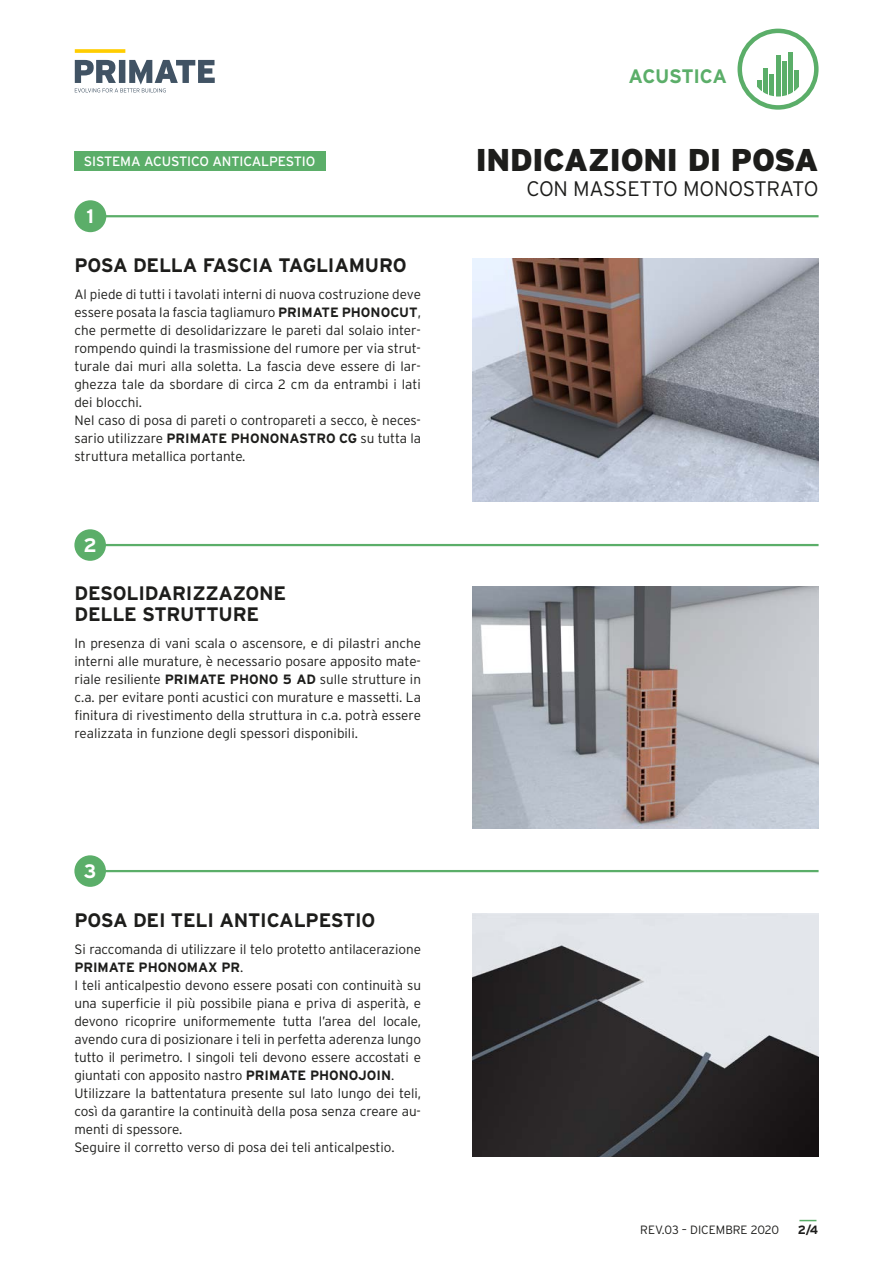
<style>
.page{position:relative;width:893px;height:1263px;background:#fff}
.page>*{position:absolute;margin:0;border:0;box-sizing:border-box;transform-origin:0 0}
.t1{font:900 31.5px "Interstate";letter-spacing:-.01em;color:#1d1d1b}
.t2{font:300 21px "Interstate";letter-spacing:-.015em;color:#1d1d1b}
.t3{font:700 19.5px/21.5px "Interstate";letter-spacing:-.01em;color:#1d1d1b}
.t4{font:700 19.5px "Interstate";letter-spacing:-.02em;color:#5bae69}
.t5{font:700 19.5px "Interstate";color:#fff}
.t6{font:300 13.5px/18px "Interstate";letter-spacing:-.005em;color:#1d1d1b}
.t7{font:13.5px "Interstate";letter-spacing:-.01em;color:#fff}
.t8{font:300 12px "Interstate";color:#1d1d1b}
.t9{font:700 12px "Interstate";color:#1d1d1b}
.s1{font-weight:700}
</style>
<div class="page">
<svg style="left:75px;top:49px;width:50px;height:4px"></svg>
<svg style="left:75px;top:60px;width:140px;height:32px"></svg>
<div style="left:737px;top:29px;width:82px;height:81px;border:4px solid #5bae69;border-radius:50%"></div>
<svg style="left:757px;top:80px;width:5px;height:11px"></svg>
<div style="left:763px;top:69px;width:5px;height:28px;background:#5bae69"></div>
<hr style="left:770px;top:74px;width:4px;height:23px;background:#5bae69">
<hr style="left:776px;top:55px;width:4px;height:42px;background:#5bae69">
<hr style="left:782px;top:61px;width:4px;height:36px;background:#5bae69">
<div style="left:788px;top:53px;width:5px;height:44px;background:#5bae69"></div>
<svg style="left:794px;top:70px;width:5px;height:22px"></svg>
<img style="left:472px;top:586px;width:347px;height:242px">
<img style="left:472px;top:914px;width:347px;height:243px">
<img style="left:472px;top:259px;width:347px;height:242px">
<hr style="left:82px;top:215px;width:737px;height:2px;background:#5bae69">
<div style="left:74px;top:200px;width:32px;height:32px;background:#5bae69;border-radius:50%"></div>
<hr style="left:82px;top:544px;width:737px;height:2px;background:#5bae69">
<div style="left:74px;top:529px;width:32px;height:32px;background:#5bae69;border-radius:50%"></div>
<hr style="left:82px;top:870px;width:737px;height:2px;background:#5bae69">
<div style="left:74px;top:855px;width:32px;height:32px;background:#5bae69;border-radius:50%"></div>
<div style="left:74px;top:151px;width:252px;height:20px;background:#5bae69"></div>
<svg style="left:799px;top:1220px;width:17px;height:1px"></svg>
<h3 class="t4" style="left:628px;top:65px;width:100px">ACUSTICA</h3>
<p class="t7" style="left:84px;top:154px;width:233px">SISTEMA ACUSTICO ANTICALPESTIO</p>
<h1 class="t1" style="left:476px;top:142px;width:344px">INDICAZIONI DI POSA</h1>
<h2 class="t2" style="left:526px;top:177px;width:294px">CON MASSETTO MONOSTRATO</h2>
<h3 class="t5" style="left:87px;top:205px;width:9px">1</h3>
<h3 class="t3" style="left:74px;top:255px;width:334px">POSA DELLA FASCIA TAGLIAMURO</h3>
<p class="t6" style="left:74px;top:285px;width:348px">Al piede di tutti i tavolati interni di nuova costruzione deve essere posata la fascia tagliamuro <span class="s1">PRIMATE PHONOCUT</span>, che permette di desolidarizzare le pareti dal solaio inter&shy;rompendo quindi la trasmissione del rumore per via strut&shy;turale dai muri alla soletta. La fascia deve essere di lar&shy;ghezza tale da sbordare di circa 2 cm da entrambi i lati dei blocchi.<br>Nel caso di posa di pareti o contropareti a secco, è neces&shy;sario utilizzare <span class="s1">PRIMATE PHONONASTRO CG</span> su tutta la struttura metallica portante.</p>
<h3 class="t5" style="left:84px;top:534px;width:15px">2</h3>
<h3 class="t3" style="left:74px;top:582px;width:213px">DESOLIDARIZZAZONE<br>DELLE STRUTTURE</h3>
<p class="t6" style="left:74px;top:634px;width:348px;text-align:justify">In presenza di vani scala o ascensore, e di pilastri anche interni alle murature, è necessario posare apposito mate&shy;riale resiliente <span class="s1">PRIMATE PHONO 5 AD</span> sulle strutture in c.a. per evitare ponti acustici con murature e massetti. La finitura di rivestimento della struttura in c.a. potrà essere realizzata in funzione degli spessori disponibili.</p>
<h3 class="t5" style="left:84px;top:860px;width:14px">3</h3>
<h3 class="t3" style="left:74px;top:909px;width:303px">POSA DEI TELI ANTICALPESTIO</h3>
<p class="t6" style="left:74px;top:940px;width:348px">Si raccomanda di utilizzare il telo protetto antilacerazione <span class="s1">PRIMATE PHONOMAX PR</span>.<br>I teli anticalpestio devono essere posati con continuità su una superficie il più possibile piana e priva di asperità, e devono ricoprire uniformemente tutta l’area del locale, avendo cura di posizionare i teli in perfetta aderenza lungo tutto il perimetro. I singoli teli devono essere accostati e giuntati con apposito nastro <span class="s1">PRIMATE PHONOJOIN</span>.<br>Utilizzare la battentatura presente sul lato lungo dei teli, così da garantire la continuità della posa senza creare au&shy;menti di spessore.<br>Seguire il corretto verso di posa dei teli anticalpestio.</p>
<p class="t8" style="left:640px;top:1223px;width:140px">REV.03 – DICEMBRE 2020</p>
<p class="t9" style="left:798px;top:1223px;width:22px">2/4</p>
</div>
